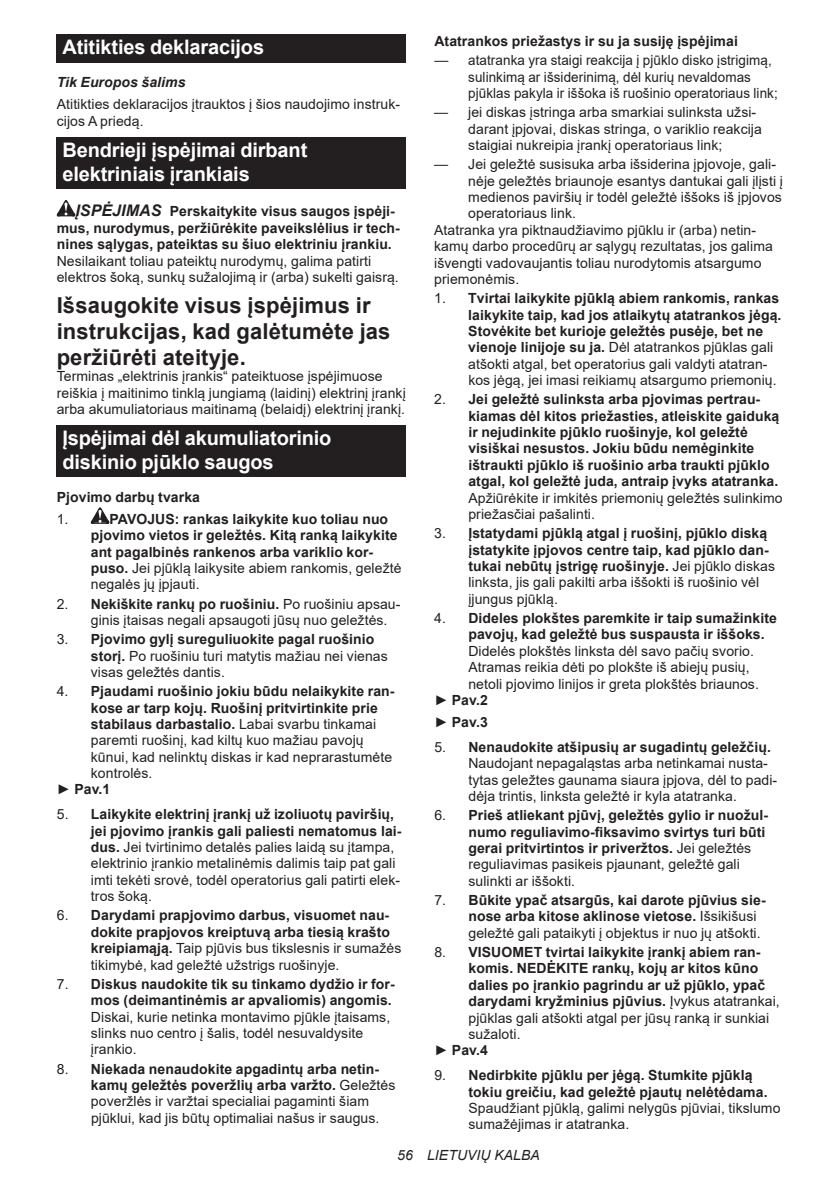
<style>
.page{position:relative;width:840px;height:1191px;background:#fff}
.page>*{position:absolute;margin:0;border:0;box-sizing:border-box;transform-origin:0 0}
.t1{font:700 22px/25.8px "Arial";letter-spacing:.005em;color:#231f20}
.t2{font:700 20px/23.4px "Arial";letter-spacing:-.01em;color:#fff}
.t3{font:14px/16.4px "Arial";letter-spacing:.005em;color:#231f20}
.t4{font:700 14px/16.4px "Arial";letter-spacing:.005em;color:#231f20}
.t5{font:italic 700 14px "Arial";letter-spacing:.005em;color:#231f20}
.t6{font:italic 14px "Arial";letter-spacing:.005em;color:#231f20}
.s1{font-style:italic;font-size:16px}
.s2{font-weight:400}
.s3{font-weight:700}
</style>
<div class="page">
<div style="left:57px;top:34px;width:348px;height:29px;background:#231f20"></div>
<div style="left:57px;top:137px;width:348px;height:52px;background:#231f20"></div>
<svg style="left:57px;top:200px;width:18px;height:16px"></svg>
<div style="left:57px;top:425px;width:348px;height:52px;background:#231f20"></div>
<svg style="left:91px;top:507px;width:18px;height:17px"></svg>
<h2 class="t2" style="left:62px;top:36px;width:203px">Atitikties deklaracijos</h2>
<p class="t5" style="left:57px;top:73px;width:130px">Tik Europos šalims</p>
<p class="t3" style="left:57px;top:96px;width:344px">Atitikties deklaracijos įtrauktos į šios naudojimo instruk&shy;cijos A priedą.</p>
<h2 class="t2" style="left:62px;top:139px;width:246px">Bendrieji įspėjimai dirbant elektriniais įrankiais</h2>
<p class="t4" style="left:57px;top:203px;width:344px;text-indent:19px"><span class="s1">ĮSPĖJIMAS</span> Perskaitykite visus saugos įspėji&shy;mus, nurodymus, peržiūrėkite paveikslėlius ir tech&shy;nines sąlygas, pateiktas su šiuo elektriniu įrankiu.</p>
<p class="t3" style="left:57px;top:252px;width:343px">Nesilaikant toliau pateiktų nurodymų, galima patirti elektros šoką, sunkų sužalojimą ir (arba) sukelti gaisrą.</p>
<h1 class="t1" style="left:57px;top:293px;width:335px">Išsaugokite visus įspėjimus ir instrukcijas, kad galėtumėte jas peržiūrėti ateityje.</h1>
<p class="t3" style="left:57px;top:368px;width:350px">Terminas „elektrinis įrankis“ pateiktuose įspėjimuose reiškia į maitinimo tinklą jungiamą (laidinį) elektrinį įrankį arba akumuliatoriaus maitinamą (belaidį) elektrinį įrankį.</p>
<h2 class="t2" style="left:62px;top:427px;width:270px">Įspėjimai dėl akumuliatorinio diskinio pjūklo saugos</h2>
<p class="t4" style="left:57px;top:489px;width:145px">Pjovimo darbų tvarka</p>
<p class="t3" style="left:57px;top:510px;width:13px">1.</p>
<p class="t4" style="left:91px;top:511px;width:312px;text-indent:19px">PAVOJUS: rankas laikykite kuo toliau nuo pjovimo vietos ir geležtės. Kitą ranką laikykite ant pagalbinės rankenos arba variklio kor&shy;puso. <span class="s2">Jei pjūklą laikysite abiem rankomis, geležtė negalės jų įpjauti.</span></p>
<p class="t3" style="left:91px;top:595px;width:311px;text-indent:-34px">2. <span class="s3">Nekiškite rankų po ruošiniu.</span> Po ruošiniu apsau&shy;ginis įtaisas negali apsaugoti jūsų nuo geležtės.</p>
<p class="t3" style="left:91px;top:631px;width:298px;text-indent:-34px">3. <span class="s3">Pjovimo gylį sureguliuokite pagal ruošinio storį.</span> Po ruošiniu turi matytis mažiau nei vienas visas geležtės dantis.</p>
<p class="t4" style="left:57px;top:683px;width:339px"><span class="s2">4.</span> Pjaudami ruošinio jokiu būdu nelaikykite ran-</p>
<p class="t4" style="left:91px;top:699px;width:288px">kose ar tarp kojų. Ruošinį pritvirtinkite prie</p>
<p class="t4" style="left:91px;top:716px;width:287px">stabilaus darbastalio. <span class="s2">Labai svarbu tinkamai</span></p>
<p class="t3" style="left:91px;top:732px;width:274px">paremti ruošinį, kad kiltų kuo mažiau pavojų</p>
<p class="t3" style="left:91px;top:748px;width:303px">kūnui, kad nelinktų diskas ir kad neprarastumėte</p>
<p class="t3" style="left:91px;top:765px;width:63px">kontrolės.</p>
<p class="t4" style="left:57px;top:781px;width:55px"><span class="s2">►</span> Pav.1</p>
<p class="t3" style="left:91px;top:806px;width:312px;text-indent:-34px">5. <span class="s3">Laikykite elektrinį įrankį už izoliuotų paviršių, jei pjovimo įrankis gali paliesti nematomus lai&shy;dus.</span> Jei tvirtinimo detalės palies laidą su įtampa, elektrinio įrankio metalinėmis dalimis taip pat gali imti tekėti srovė, todėl operatorius gali patirti elek&shy;tros šoką.</p>
<p class="t4" style="left:91px;top:907px;width:312px;text-indent:-34px"><span class="s2">6.</span> Darydami prapjovimo darbus, visuomet nau&shy;dokite prapjovos kreiptuvą arba tiesią krašto kreipiamąją. <span class="s2">Taip pjūvis bus tikslesnis ir sumažės tikimybė, kad geležtė užstrigs ruošinyje.</span></p>
<p class="t4" style="left:57px;top:976px;width:339px;text-align:right"><span class="s2">7.</span> Diskus naudokite tik su tinkamo dydžio ir for&shy;mos (deimantinėmis ar apvaliomis) angomis.</p>
<p class="t3" style="left:91px;top:1008px;width:300px">Diskai, kurie netinka montavimo pjūkle įtaisams, slinks nuo centro į šalis, todėl nesuvaldysite įrankio.</p>
<p class="t3" style="left:91px;top:1060px;width:306px;text-indent:-34px">8. <span class="s3">Niekada nenaudokite apgadintų arba netin&shy;kamų geležtės poveržlių arba varžto.</span> Geležtės poveržlės ir varžtai specialiai pagaminti šiam pjūklui, kad jis būtų optimaliai našus ir saugus.</p>
<p class="t4" style="left:434px;top:33px;width:305px">Atatrankos priežastys ir su ja susiję įspėjimai</p>
<p class="t3" style="left:468px;top:52px;width:311px;text-indent:-34px">— atatranka yra staigi reakcija į pjūklo disko įstrigimą, sulinkimą ar išsiderinimą, dėl kurių nevaldomas pjūklas pakyla ir iššoka iš ruošinio operatoriaus link;</p>
<p class="t3" style="left:468px;top:104px;width:295px;text-indent:-34px">— jei diskas įstringa arba smarkiai sulinksta užsi&shy;darant įpjovai, diskas stringa, o variklio reakcija staigiai nukreipia įrankį operatoriaus link;</p>
<p class="t3" style="left:434px;top:156px;width:343px">— Jei geležtė susisuka arba išsiderina įpjovoje, gali-</p>
<p class="t3" style="left:468px;top:172px;width:316px">nėje geležtės briaunoje esantys dantukai gali įlįsti į</p>
<p class="t3" style="left:468px;top:189px;width:315px">medienos paviršių ir todėl geležtė iššoks iš įpjovos</p>
<p class="t3" style="left:468px;top:205px;width:109px">operatoriaus link.</p>
<p class="t3" style="left:434px;top:221px;width:323px">Atatranka yra piktnaudžiavimo pjūklu ir (arba) netin-</p>
<p class="t3" style="left:434px;top:238px;width:340px">kamų darbo procedūrų ar sąlygų rezultatas, jos galima</p>
<p class="t3" style="left:434px;top:254px;width:328px">išvengti vadovaujantis toliau nurodytomis atsargumo</p>
<p class="t3" style="left:434px;top:271px;width:86px">priemonėmis.</p>
<p class="t4" style="left:468px;top:290px;width:314px;text-indent:-34px"><span class="s2">1.</span> Tvirtai laikykite pjūklą abiem rankomis, rankas laikykite taip, kad jos atlaikytų atatrankos jėgą.<br>Stovėkite bet kurioje geležtės pusėje, bet ne vienoje linijoje su ja. <span class="s2">Dėl atatrankos pjūklas gali atšokti atgal, bet operatorius gali valdyti atatran&shy;kos jėgą, jei imasi reikiamų atsargumo priemonių.</span></p>
<p class="t4" style="left:468px;top:391px;width:312px;text-indent:-34px"><span class="s2">2.</span> Jei geležtė sulinksta arba pjovimas pertrau&shy;kiamas dėl kitos priežasties, atleiskite gaiduką ir nejudinkite pjūklo ruošinyje, kol geležtė visiškai nesustos. Jokiu būdu nemėginkite ištraukti pjūklo iš ruošinio arba traukti pjūklo atgal, kol geležtė juda, antraip įvyks atatranka.</p>
<p class="t3" style="left:468px;top:489px;width:315px">Apžiūrėkite ir imkitės priemonių geležtės sulinkimo priežasčiai pašalinti.</p>
<p class="t4" style="left:468px;top:525px;width:308px;text-indent:-34px"><span class="s2">3.</span> Įstatydami pjūklą atgal į ruošinį, pjūklo diską įstatykite įpjovos centre taip, kad pjūklo dan&shy;tukai nebūtų įstrigę ruošinyje. <span class="s2">Jei pjūklo diskas linksta, jis gali pakilti arba iššokti iš ruošinio vėl įjungus pjūklą.</span></p>
<p class="t4" style="left:468px;top:610px;width:310px;text-indent:-34px"><span class="s2">4.</span> Dideles plokštes paremkite ir taip sumažinkite pavojų, kad geležtė bus suspausta ir iššoks.</p>
<p class="t3" style="left:468px;top:642px;width:287px">Didelės plokštės linksta dėl savo pačių svorio.</p>
<p class="t3" style="left:468px;top:659px;width:283px">Atramas reikia dėti po plokšte iš abiejų pusių,</p>
<p class="t3" style="left:468px;top:675px;width:292px">netoli pjovimo linijos ir greta plokštės briaunos.</p>
<p class="t4" style="left:434px;top:692px;width:55px"><span class="s2">►</span> Pav.2</p>
<p class="t4" style="left:434px;top:714px;width:55px"><span class="s2">►</span> Pav.3</p>
<p class="t3" style="left:468px;top:738px;width:310px;text-indent:-34px">5. <span class="s3">Nenaudokite atšipusių ar sugadintų geležčių.<br></span>Naudojant nepagaląstas arba netinkamai nusta&shy;tytas geležtes gaunama siaura įpjova, dėl to padi&shy;dėja trintis, linksta geležtė ir kyla atatranka.</p>
<p class="t4" style="left:468px;top:807px;width:301px;text-indent:-34px"><span class="s2">6.</span> Prieš atliekant pjūvį, geležtės gylio ir nuožul&shy;numo reguliavimo-fiksavimo svirtys turi būti gerai pritvirtintos ir priveržtos. <span class="s2">Jei geležtės reguliavimas pasikeis pjaunant, geležtė gali sulinkti ar iššokti.</span></p>
<p class="t4" style="left:468px;top:892px;width:298px;text-indent:-34px"><span class="s2">7.</span> Būkite ypač atsargūs, kai darote pjūvius sie&shy;nose arba kitose aklinose vietose. <span class="s2">Išsikišusi geležtė gali pataikyti į objektus ir nuo jų atšokti.</span></p>
<p class="t4" style="left:434px;top:944px;width:327px"><span class="s2">8.</span> VISUOMET tvirtai laikykite įrankį abiem ran-</p>
<p class="t4" style="left:468px;top:960px;width:291px">komis. NEDĖKITE rankų, kojų ar kitos kūno</p>
<p class="t4" style="left:468px;top:976px;width:298px">dalies po įrankio pagrindu ar už pjūklo, ypač</p>
<p class="t4" style="left:468px;top:993px;width:312px">darydami kryžminius pjūvius. <span class="s2">Įvykus atatrankai,</span></p>
<p class="t3" style="left:468px;top:1009px;width:302px">pjūklas gali atšokti atgal per jūsų ranką ir sunkiai</p>
<p class="t3" style="left:468px;top:1025px;width:54px">sužaloti.</p>
<p class="t4" style="left:434px;top:1042px;width:55px"><span class="s2">►</span> Pav.4</p>
<p class="t4" style="left:468px;top:1067px;width:300px;text-indent:-34px"><span class="s2">9.</span> Nedirbkite pjūklu per jėgą. Stumkite pjūklą tokiu greičiu, kad geležtė pjautų nelėtėdama.</p>
<p class="t3" style="left:468px;top:1099px;width:313px">Spaudžiant pjūklą, galimi nelygūs pjūviai, tikslumo sumažėjimas ir atatranka.</p>
<p class="t6" style="left:397px;top:1146px;width:144px">56 LIETUVIŲ KALBA</p>
</div>
